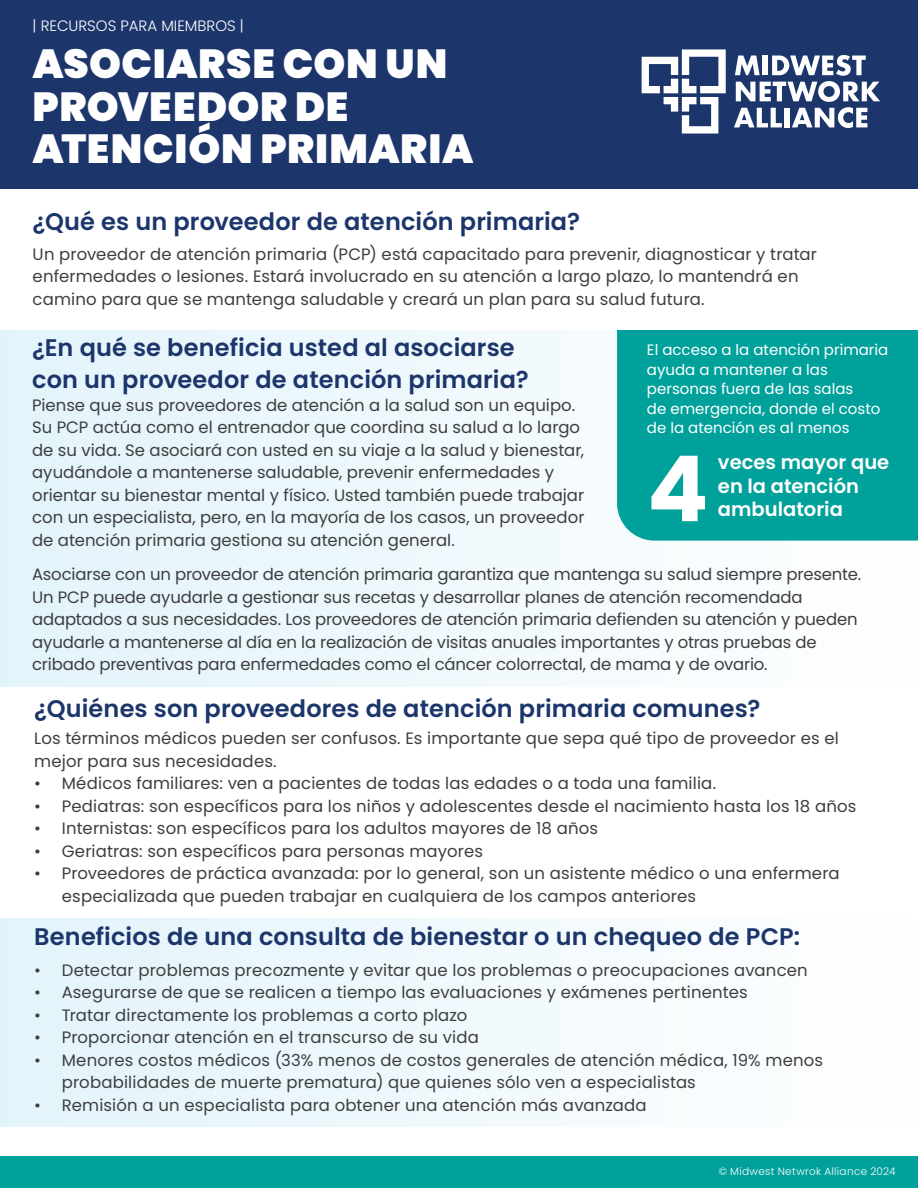
<style>
.page{position:relative;width:918px;height:1188px;background:#fff}
.page>*{position:absolute;margin:0;border:0;box-sizing:border-box;transform-origin:0 0}
.t1{font:700 90.9px "Poppins";color:#fff}
.t2{font:900 40.5px/42.3px "Poppins";letter-spacing:.015em;color:#fff}
.t3{font:600 24px/31.5px "Poppins";letter-spacing:.005em;color:#1c366c}
.t4{font:600 19.5px/23.4px "Poppins";color:#fff}
.t5{font:16.5px/22.5px "Poppins";letter-spacing:.005em;color:#3e3e3f}
.t6{font:15px/19.5px "Poppins";color:#fff}
.t7{font:300 15px "Poppins";color:#fff}
.t8{font:300 10.5px "Poppins";letter-spacing:.03em;color:#fff}
</style>
<div class="page">
<div style="left:0;top:918px;width:918px;height:208px;background:linear-gradient(to right,#e2f4fb,#fefefe)"></div>
<div style="left:0;top:330px;width:918px;height:356px;background:linear-gradient(to right,#e2f4fb,#fefefe)"></div>
<div style="left:617px;top:330px;width:301px;height:211px;background:#00a19b"></div>
<div style="left:0;top:0;width:918px;height:188px;background:#1c366c"></div>
<div style="left:0;top:1156px;width:918px;height:32px;background:#00a19b"></div>
<svg style="left:642px;top:49px;width:84px;height:85px"></svg>
<svg style="left:734px;top:55px;width:146px;height:73px"></svg>
<p class="t7" style="left:33px;top:17px;width:213px">| RECURSOS PARA MIEMBROS |</p>
<h2 class="t2" style="left:33px;top:43px;width:442px">ASOCIARSE CON UN<br>PROVEEDOR DE<br>ATENCIÓN PRIMARIA</h2>
<h3 class="t3" style="left:33px;top:206px;width:549px">¿Qué es un proveedor de atención primaria?</h3>
<p class="t5" style="left:33px;top:243px;width:786px">Un proveedor de atención primaria (PCP) está capacitado para prevenir, diagnosticar y tratar enfermedades o lesiones. Estará involucrado en su atención a largo plazo, lo mantendrá en camino para que se mantenga saludable y creará un plan para su salud futura.</p>
<h3 class="t3" style="left:32px;top:332px;width:498px">¿En qué se beneficia usted al asociarse con un proveedor de atención primaria?</h3>
<p class="t6" style="left:647px;top:340px;width:243px">El acceso a la atención primaria ayuda a mantener a las personas fuera de las salas<br>de emergencia, donde el costo de la atención es al menos</p>
<h1 class="t1" style="left:647px;top:437px;width:63px">4</h1>
<p class="t4" style="left:718px;top:451px;width:173px">veces mayor que en la atención ambulatoria</p>
<p class="t5" style="left:32px;top:394px;width:554px">Piense que sus proveedores de atención a la salud son un equipo.<br>Su PCP actúa como el entrenador que coordina su salud a lo largo de su vida. Se asociará con usted en su viaje a la salud y bienestar, ayudándole a mantenerse saludable, prevenir enfermedades y orientar su bienestar mental y físico. Usted también puede trabajar con un especialista, pero, en la mayoría de los casos, un proveedor de atención primaria gestiona su atención general.</p>
<p class="t5" style="left:32px;top:563px;width:831px">Asociarse con un proveedor de atención primaria garantiza que mantenga su salud siempre presente.<br>Un PCP puede ayudarle a gestionar sus recetas y desarrollar planes de atención recomendada adaptados a sus necesidades. Los proveedores de atención primaria defienden su atención y pueden ayudarle a mantenerse al día en la realización de visitas anuales importantes y otras pruebas de cribado preventivas para enfermedades como el cáncer colorrectal, de mama y de ovario.</p>
<h3 class="t3" style="left:34px;top:693px;width:728px">¿Quiénes son proveedores de atención primaria comunes?</h3>
<p class="t5" style="left:34px;top:727px;width:806px">Los términos médicos pueden ser confusos. Es importante que sepa qué tipo de proveedor es el mejor para sus necesidades.</p>
<p class="t5" style="left:34px;top:772px;width:683px">• Médicos familiares: ven a pacientes de todas las edades o a toda una familia.</p>
<p class="t5" style="left:34px;top:795px;width:824px">• Pediatras: son específicos para los niños y adolescentes desde el nacimiento hasta los 18 años</p>
<p class="t5" style="left:34px;top:817px;width:565px">• Internistas: son específicos para los adultos mayores de 18 años</p>
<p class="t5" style="left:34px;top:840px;width:450px">• Geriatras: son específicos para personas mayores</p>
<p class="t5" style="left:62px;top:862px;width:779px;text-indent:-28px">• Proveedores de práctica avanzada: por lo general, son un asistente médico o una enfermera especializada que pueden trabajar en cualquiera de los campos anteriores</p>
<h3 class="t3" style="left:34px;top:921px;width:767px">Beneficios de una consulta de bienestar o un chequeo de PCP:</h3>
<p class="t5" style="left:34px;top:959px;width:775px">• Detectar problemas precozmente y evitar que los problemas o preocupaciones avancen</p>
<p class="t5" style="left:34px;top:981px;width:715px">• Asegurarse de que se realicen a tiempo las evaluaciones y exámenes pertinentes</p>
<p class="t5" style="left:34px;top:1004px;width:435px">• Tratar directamente los problemas a corto plazo</p>
<p class="t5" style="left:34px;top:1026px;width:446px">• Proporcionar atención en el transcurso de su vida</p>
<p class="t5" style="left:62px;top:1049px;width:763px;text-indent:-28px">• Menores costos médicos (33% menos de costos generales de atención médica, 19% menos probabilidades de muerte prematura) que quienes sólo ven a especialistas</p>
<p class="t5" style="left:34px;top:1094px;width:614px">• Remisión a un especialista para obtener una atención más avanzada</p>
<p class="t8" style="left:719px;top:1165px;width:178px">© Midwest Netwrok Alliance 2024</p>
</div>
